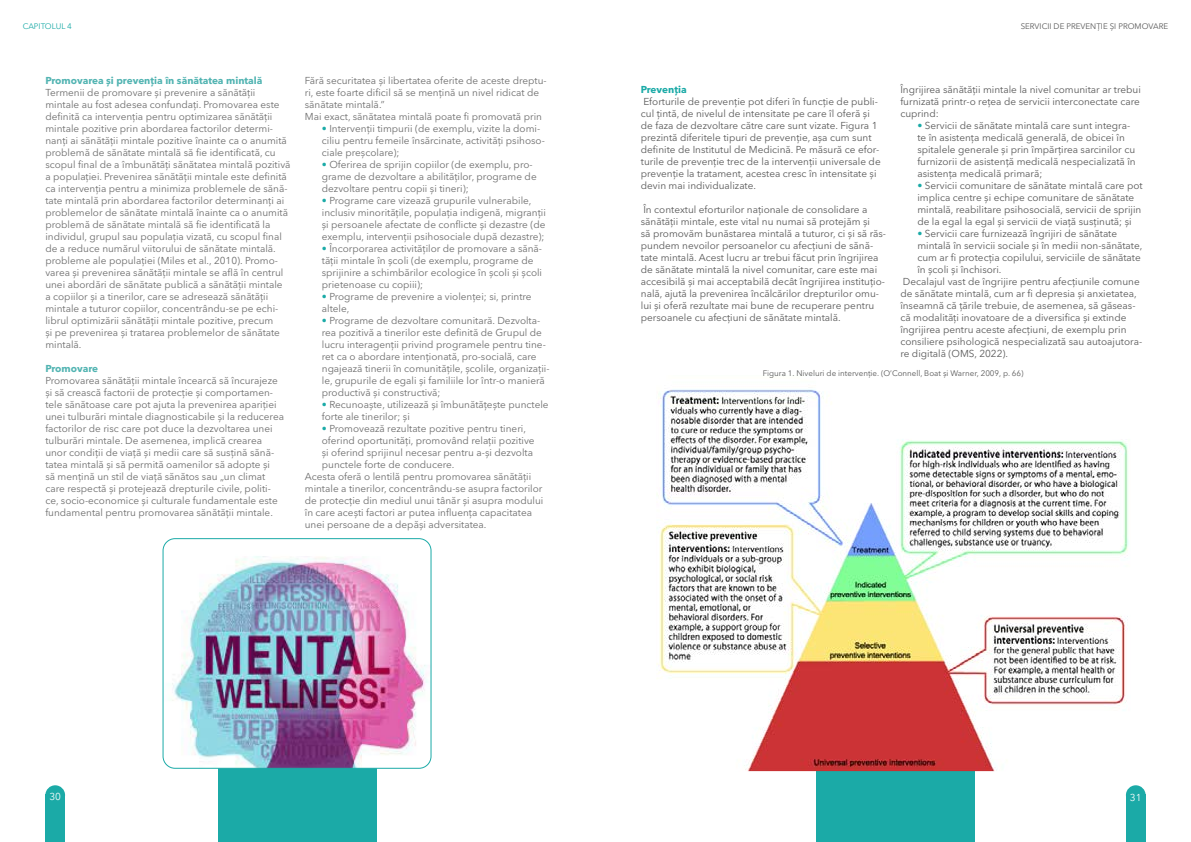
<style>
.page{position:relative;width:1191px;height:842px;background:#fff}
.page>*{position:absolute;margin:0;border:0;box-sizing:border-box;transform-origin:0 0}
.t1{font:10px/12px "Avenir Next LT Pro";color:#6d6d6d}
.t2{font:10px/12px "Avenir Next LT Pro";color:#595959}
.t3{font:700 10px "Avenir Next LT Pro";color:#52b4b2}
.t4{font:700 10px "Avenir Next LT Pro";color:#1baaa7}
.t5{font:10px "Avenir Next LT Pro";color:#fff}
.t6{font:8px "Avenir Next LT Pro";color:#595959}
.t7{font:8px "Avenir Next LT Pro";color:#1baaa7}
.s1{color:#1baaa7}
</style>
<div class="page">
<div style="left:45px;top:785px;width:20px;height:20px;background:#1baaa7;border-radius:50%"></div>
<div style="left:1125px;top:785px;width:20px;height:20px;background:#1baaa7;border-radius:50%"></div>
<div style="left:45px;top:794px;width:20px;height:48px;background:#1baaa7"></div>
<div style="left:1125px;top:794px;width:20px;height:48px;background:#1baaa7"></div>
<div style="left:218px;top:701px;width:159px;height:141px;background:#1baaa7"></div>
<img style="left:164px;top:539px;width:267px;height:229px">
<div style="left:162px;top:538px;width:269px;height:231px;border:1px solid #1baaa7;border-radius:12px"></div>
<div style="left:816px;top:701px;width:159px;height:141px;background:#1baaa7"></div>
<img style="left:657px;top:389px;width:472px;height:382px">
<p class="t7" style="left:23px;top:21px;width:51px">CAPITOLUL 4</p>
<p class="t3" style="left:45px;top:74px;width:219px">Promovarea și prevenția în sănătatea mintală</p>
<p class="t1" style="left:45px;top:87px;width:247px">Termenii de promovare și prevenire a sănătății mintale au fost adesea confundați. Promovarea este definită ca intervenția pentru optimizarea sănătății mintale pozitive prin abordarea factorilor determi&shy;nanți ai sănătății mintale pozitive înainte ca o anumită problemă de sănătate mintală să fie identificată, cu scopul final de a îmbunătăți sănătatea mintală pozitivă a populației. Prevenirea sănătății mintale este definită ca intervenția pentru a minimiza problemele de sănă&shy;tate mintală prin abordarea factorilor determinanți ai problemelor de sănătate mintală înainte ca o anumită problemă de sănătate mintală să fie identificată la individul, grupul sau populația vizată, cu scopul final de a reduce numărul viitorului de sănătate mintală. probleme ale populației (Miles et al., 2010). Promo&shy;varea și prevenirea sănătății mintale se află în centrul unei abordări de sănătate publică a sănătății mintale<br>a copiilor și a tinerilor, care se adresează sănătății mintale a tuturor copiilor, concentrându-se pe echi&shy;librul optimizării sănătății mintale pozitive, precum<br>și pe prevenirea și tratarea problemelor de sănătate mintală.</p>
<p class="t3" style="left:45px;top:362px;width:54px">Promovare</p>
<p class="t1" style="left:45px;top:375px;width:240px">Promovarea sănătății mintale încearcă să încurajeze și să crească factorii de protecție și comportamen&shy;tele sănătoase care pot ajuta la prevenirea apariției unei tulburări mintale diagnosticabile și la reducerea factorilor de risc care pot duce la dezvoltarea unei tulburări mintale. De asemenea, implică crearea unor condiții de viață și medii care să susțină sănă&shy;tatea mintală și să permită oamenilor să adopte și<br>să mențină un stil de viață sănătos sau „un climat care respectă și protejează drepturile civile, politi&shy;ce, socio-economice și culturale fundamentale este fundamental pentru promovarea sănătății mintale.</p>
<p class="t1" style="left:305px;top:75px;width:243px">Fără securitatea și libertatea oferite de aceste dreptu&shy;ri, este foarte dificil să se mențină un nivel ridicat de sănătate mintală.”<br>Mai exact, sănătatea mintală poate fi promovată prin</p>
<p class="t1" style="left:322px;top:123px;width:224px"><span class="s1">•</span> Intervenții timpurii (de exemplu, vizite la domi&shy;ciliu pentru femeile însărcinate, activități psihoso&shy;ciale preșcolare);</p>
<p class="t1" style="left:322px;top:159px;width:216px"><span class="s1">•</span> Oferirea de sprijin copiilor (de exemplu, pro&shy;grame de dezvoltare a abilităților, programe de dezvoltare pentru copii și tineri);</p>
<p class="t1" style="left:322px;top:195px;width:225px"><span class="s1">•</span> Programe care vizează grupurile vulnerabile, inclusiv minoritățile, populația indigenă, migranții și persoanele afectate de conflicte și dezastre (de exemplu, intervenții psihosociale după dezastre);</p>
<p class="t1" style="left:322px;top:243px;width:222px"><span class="s1">•</span> Încorporarea activităților de promovare a sănă&shy;tății mintale în școli (de exemplu, programe de sprijinire a schimbărilor ecologice în școli și școli prietenoase cu copiii);</p>
<p class="t1" style="left:322px;top:291px;width:211px"><span class="s1">•</span> Programe de prevenire a violenței; si, printre altele,</p>
<p class="t1" style="left:322px;top:315px;width:229px"><span class="s1">•</span> Programe de dezvoltare comunitară. Dezvolta&shy;rea pozitivă a tinerilor este definită de Grupul de lucru interagenții privind programele pentru tine&shy;ret ca o abordare intenționată, pro-socială, care ngajează tinerii în comunitățile, școlile, organizații&shy;le, grupurile de egali și familiile lor într-o manieră productivă și constructivă;</p>
<p class="t1" style="left:322px;top:399px;width:228px"><span class="s1">•</span> Recunoaște, utilizează și îmbunătățește punctele forte ale tinerilor; și</p>
<p class="t1" style="left:322px;top:423px;width:206px"><span class="s1">•</span> Promovează rezultate pozitive pentru tineri,</p>
<p class="t1" style="left:322px;top:435px;width:214px">oferind oportunități, promovând relații pozitive</p>
<p class="t1" style="left:322px;top:447px;width:213px">și oferind sprijinul necesar pentru a-și dezvolta</p>
<p class="t1" style="left:322px;top:459px;width:134px">punctele forte de conducere.</p>
<p class="t1" style="left:305px;top:471px;width:228px">Acesta oferă o lentilă pentru promovarea sănătății</p>
<p class="t1" style="left:305px;top:483px;width:239px">mintale a tinerilor, concentrându-se asupra factorilor</p>
<p class="t1" style="left:305px;top:495px;width:240px">de protecție din mediul unui tânăr și asupra modului</p>
<p class="t1" style="left:305px;top:507px;width:229px">în care acești factori ar putea influența capacitatea</p>
<p class="t1" style="left:305px;top:519px;width:183px">unei persoane de a depăși adversitatea.</p>
<p class="t6" style="left:1020px;top:21px;width:149px">SERVICII DE PREVENȚIE ȘI PROMOVARE</p>
<p class="t2" style="left:900px;top:83px;width:242px;text-align:justify">Îngrijirea sănătății mintale la nivel comunitar ar trebui furnizată printr-o rețea de servicii interconectate care cuprind:</p>
<p class="t2" style="left:917px;top:119px;width:220px"><span class="s1">•</span> Servicii de sănătate mintală care sunt integra&shy;te în asistența medicală generală, de obicei în spitalele generale și prin împărțirea sarcinilor cu furnizorii de asistență medicală nespecializată în asistența medicală primară;</p>
<p class="t2" style="left:917px;top:179px;width:227px"><span class="s1">•</span> Servicii comunitare de sănătate mintală care pot implica centre și echipe comunitare de sănătate mintală, reabilitare psihosocială, servicii de sprijin de la egal la egal și servicii de viață susținută; și</p>
<p class="t2" style="left:917px;top:227px;width:201px"><span class="s1">•</span> Servicii care furnizează îngrijiri de sănătate</p>
<p class="t2" style="left:917px;top:239px;width:226px">mintală în servicii sociale și în medii non-sănătate,</p>
<p class="t2" style="left:917px;top:251px;width:225px">cum ar fi protecția copilului, serviciile de sănătate</p>
<p class="t2" style="left:917px;top:263px;width:86px">în școli și închisori.</p>
<p class="t2" style="left:902px;top:275px;width:238px">Decalajul vast de îngrijire pentru afecțiunile comune</p>
<p class="t2" style="left:900px;top:287px;width:238px">de sănătate mintală, cum ar fi depresia și anxietatea,</p>
<p class="t2" style="left:900px;top:299px;width:237px">înseamnă că țările trebuie, de asemenea, să găseas-</p>
<p class="t2" style="left:900px;top:311px;width:228px">că modalități inovatoare de a diversifica și extinde</p>
<p class="t2" style="left:900px;top:323px;width:228px">îngrijirea pentru aceste afecțiuni, de exemplu prin</p>
<p class="t2" style="left:900px;top:335px;width:243px">consiliere psihologică nespecializată sau autoajutora-</p>
<p class="t2" style="left:900px;top:347px;width:109px">re digitală (OMS, 2022).</p>
<p class="t6" style="left:763px;top:368px;width:262px">Figura 1. Niveluri de intervenție. (O’Connell, Boat și Warner, 2009, p. 66)</p>
<p class="t4" style="left:641px;top:83px;width:47px">Prevenția</p>
<p class="t2" style="left:641px;top:95px;width:241px">Eforturile de prevenție pot diferi în funcție de publi&shy;cul țintă, de nivelul de intensitate pe care îl oferă și de faza de dezvoltare către care sunt vizate. Figura 1 prezintă diferitele tipuri de prevenție, așa cum sunt definite de Institutul de Medicină. Pe măsură ce efor&shy;turile de prevenție trec de la intervenții universale de prevenție la tratament, acestea cresc în intensitate și devin mai individualizate.</p>
<p class="t2" style="left:641px;top:203px;width:247px">În contextul eforturilor naționale de consolidare a sănătății mintale, este vital nu numai să protejăm și<br>să promovăm bunăstarea mintală a tuturor, ci și să răs&shy;pundem nevoilor persoanelor cu afecțiuni de sănă&shy;tate mintală. Acest lucru ar trebui făcut prin îngrijirea de sănătate mintală la nivel comunitar, care este mai accesibilă și mai acceptabilă decât îngrijirea instituțio&shy;nală, ajută la prevenirea încălcărilor drepturilor omu&shy;lui și oferă rezultate mai bune de recuperare pentru persoanele cu afecțiuni de sănătate mintală.</p>
<p class="t5" style="left:49px;top:790px;width:13px">30</p>
<p class="t5" style="left:1130px;top:792px;width:13px">31</p>
</div>
